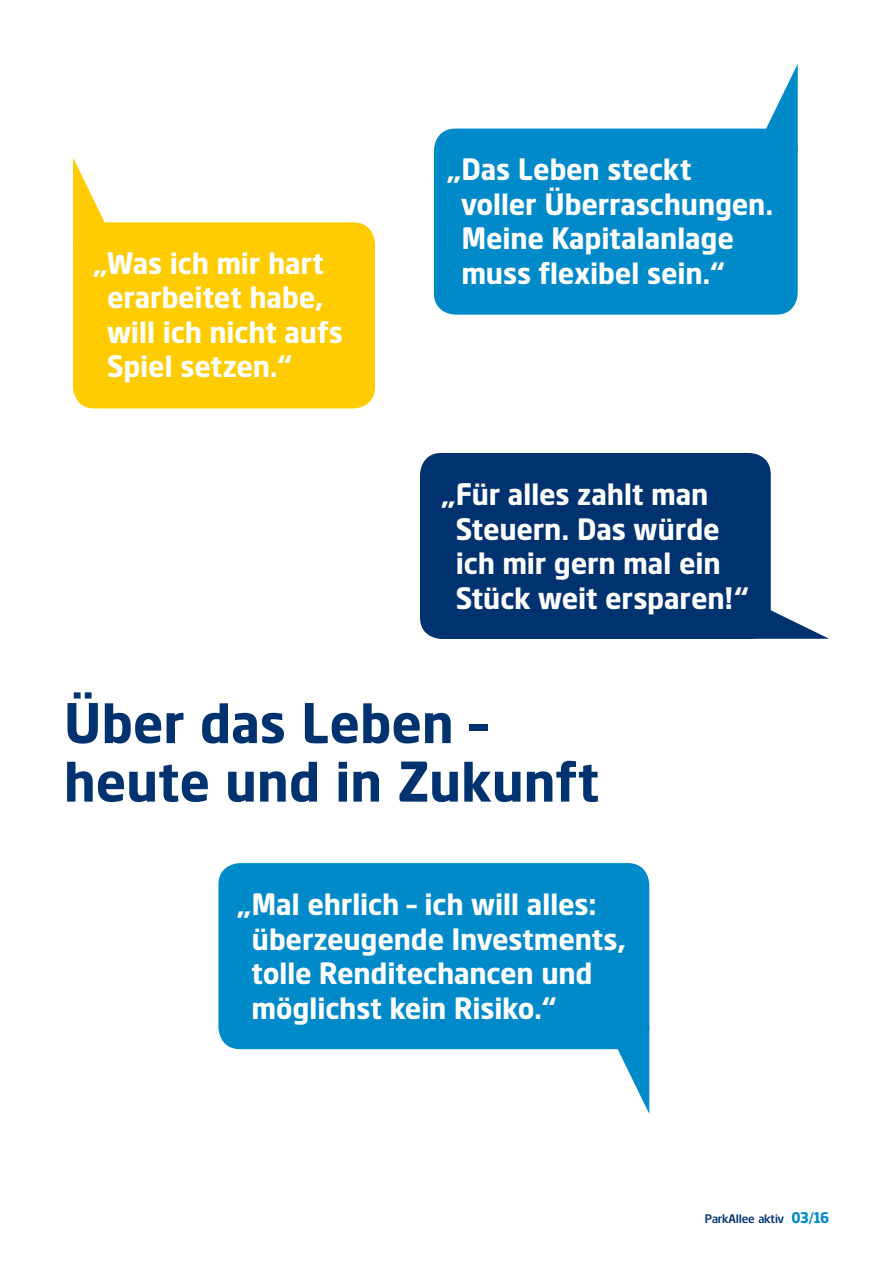
<style>
.page{position:relative;width:893px;height:1263px;background:#fff}
.page>*{position:absolute;margin:0;border:0;box-sizing:border-box;transform-origin:0 0}
.t1{font:700 55.5px/58.5px "Standard Life";color:#003270}
.t2{font:700 30px/34.5px "Standard Life";letter-spacing:-.005em;color:#fff}
.t3{font:12px "Standard Life";color:#003270}
.s1{font-weight:700;font-size:15px;color:#008ac9}
</style>
<div class="page">
<div style="left:218px;top:863px;width:431px;height:186px;background:#008ac9;border-radius:22px"></div>
<svg style="left:606px;top:1032px;width:43px;height:81px"></svg>
<div style="left:420px;top:453px;width:351px;height:186px;background:#003270;border-radius:22px"></div>
<svg style="left:752px;top:596px;width:77px;height:43px"></svg>
<div style="left:73px;top:222px;width:302px;height:186px;background:#fecc00;border-radius:22px"></div>
<svg style="left:73px;top:158px;width:43px;height:81px"></svg>
<div style="left:434px;top:129px;width:364px;height:186px;background:#008ac9;border-radius:22px"></div>
<svg style="left:754px;top:64px;width:44px;height:88px"></svg>
<p class="t2" style="left:107px;top:245px;width:237px;text-indent:-14px">„Was ich mir hart erarbeitet habe, will ich nicht aufs<br>Spiel setzen.“</p>
<p class="t2" style="left:461px;top:152px;width:314px;text-indent:-15px">„Das Leben steckt voller Überraschungen.<br>Meine Kapitalanlage muss flexibel sein.“</p>
<p class="t2" style="left:456px;top:477px;width:295px;text-indent:-15px">„Für alles zahlt man<br>Steuern. Das würde ich mir gern mal ein<br>Stück weit ersparen!“</p>
<h1 class="t1" style="left:64px;top:693px;width:537px">Über das Leben – heute und in Zukunft</h1>
<p class="t2" style="left:251px;top:887px;width:376px;text-indent:-14px">„Mal ehrlich – ich will alles: überzeugende Investments, tolle Renditechancen und möglichst kein Risiko.“</p>
<p class="t3" style="left:705px;top:1211px;width:126px">ParkAllee aktiv <span class="s1">03/16</span></p>
</div>
